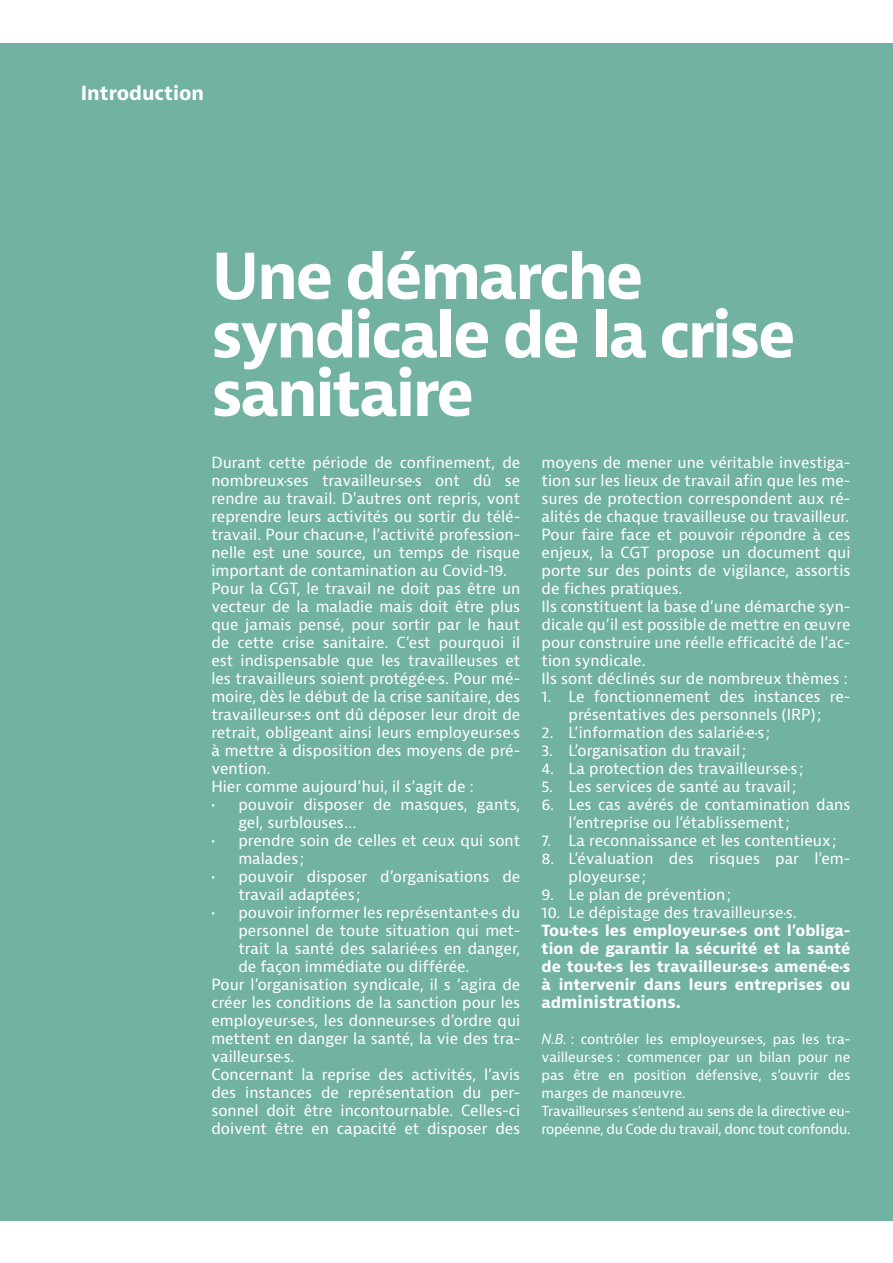
<style>
.page{position:relative;width:893px;height:1263px;background:#fff}
.page>*{position:absolute;margin:0;border:0;box-sizing:border-box;transform-origin:0 0}
.Edito_Titre{font:700 61.5px/58.5px "Bernina Sans";letter-spacing:-.04em;color:#fff}
.Edito_Rubrique{font:700 18.9px "Bernina Sans";color:#fff}
.Edito_Texte{font:700 16.5px "Bernina Sans";color:#fff}
.Edito_Texte-2{font:15px/18px "Bernina Sans";color:#fff;text-align:justify}
.Edito_Texte-3{font:700 15px/18px "Bernina Sans";color:#fff;text-align:justify}
.Edito_Texte-4{font:13.5px/18px "Bernina Sans";letter-spacing:-.02em;color:#fff;text-align:justify}
.s1{font-size:15px}
.s2{font-style:italic}
</style>
<div class="page">
<div style="left:0;top:43px;width:893px;height:1177px;background:#72b2a2"></div>
<p class="Edito_Rubrique" style="left:81px;top:81px;width:125px">Introduction</p>
<p class="Edito_Titre" style="left:211px;top:249px;width:586px">Une démarche syndicale de la crise sanitaire</p>
<p class="Edito_Texte-2" style="left:211px;top:454px;width:310px">Durant cette période de confinement, de nombreux·ses travailleur·se·s ont dû se rendre au travail. D’autres ont repris, vont reprendre leurs activités ou sortir du télé&shy;travail. Pour chacun·e, l’activité profession&shy;nelle est une source, un temps de risque important de contamination au Covid-19.</p>
<p class="Edito_Texte-2" style="left:211px;top:580px;width:310px">Pour la CGT, le travail ne doit pas être un vecteur de la maladie mais doit être plus que jamais pensé, pour sortir par le haut de cette crise sanitaire. C’est pourquoi il est indispensable que les travailleuses et les travailleurs soient protégé·e·s. Pour mé&shy;moire, dès le début de la crise sanitaire, des travailleur·se·s ont dû déposer leur droit de retrait, obligeant ainsi leurs employeur·se·s à mettre à disposition des moyens de pré&shy;vention.</p>
<p class="Edito_Texte-2" style="left:211px;top:778px;width:264px">Hier comme aujourd’hui, il s’agit de :</p>
<p class="Edito_Texte-2" style="left:238px;top:796px;width:283px;text-indent:-27px">• pouvoir disposer de masques, gants, gel, surblouses…</p>
<p class="Edito_Texte-2" style="left:238px;top:832px;width:283px;text-indent:-27px">• prendre soin de celles et ceux qui sont malades ;</p>
<p class="Edito_Texte-2" style="left:238px;top:868px;width:283px;text-indent:-27px">• pouvoir disposer d’organisations de travail adaptées ;</p>
<p class="Edito_Texte-2" style="left:238px;top:904px;width:283px;text-indent:-27px">• pouvoir informer les représentant·e·s du personnel de toute situation qui met&shy;trait la santé des salarié·e·s en danger, de façon immédiate ou différée.</p>
<p class="Edito_Texte-2" style="left:211px;top:976px;width:310px">Pour l’organisation syndicale, il s ‘agira de créer les conditions de la sanction pour les employeur·se·s, les donneur·se·s d’ordre qui mettent en danger la santé, la vie des tra&shy;vailleur·se·s.</p>
<p class="Edito_Texte-2" style="left:211px;top:1066px;width:310px">Concernant la reprise des activités, l’avis des instances de représentation du per&shy;sonnel doit être incontournable. Celles-ci doivent être en capacité et disposer des</p>
<p class="Edito_Texte-2" style="left:542px;top:454px;width:310px">moyens de mener une véritable investiga&shy;tion sur les lieux de travail afin que les me&shy;sures de protection correspondent aux ré&shy;alités de chaque travailleuse ou travailleur.</p>
<p class="Edito_Texte-2" style="left:542px;top:526px;width:310px">Pour faire face et pouvoir répondre à ces enjeux, la CGT propose un document qui porte sur des points de vigilance, assortis de fiches pratiques.</p>
<p class="Edito_Texte-2" style="left:542px;top:598px;width:310px">Ils constituent la base d’une démarche syn&shy;dicale qu’il est possible de mettre en œuvre pour construire une réelle efficacité de l’ac&shy;tion syndicale.</p>
<p class="Edito_Texte-2" style="left:542px;top:670px;width:308px">Ils sont déclinés sur de nombreux thèmes :</p>
<p class="Edito_Texte-2" style="left:542px;top:688px;width:310px;text-align:center">1. Le fonctionnement des instances re&shy;présentatives des personnels (IRP);</p>
<p class="Edito_Texte-2" style="left:542px;top:724px;width:230px">2. L’information des salarié·e·s ;</p>
<p class="Edito_Texte-2" style="left:542px;top:742px;width:206px">3. L’organisation du travail;</p>
<p class="Edito_Texte-2" style="left:542px;top:760px;width:263px">4. La protection des travailleur·se·s ;</p>
<p class="Edito_Texte-2" style="left:542px;top:778px;width:256px">5. Les services de santé au travail;</p>
<p class="Edito_Texte-2" style="left:569px;top:796px;width:283px;text-indent:-27px">6. Les cas avérés de contamination dans l’entreprise ou l’établissement ;</p>
<p class="Edito_Texte-2" style="left:542px;top:832px;width:296px">7. La reconnaissance et les contentieux;</p>
<p class="Edito_Texte-2" style="left:569px;top:850px;width:283px;text-indent:-27px">8. L’évaluation des risques par l’em&shy;ployeur·se;</p>
<p class="Edito_Texte-2" style="left:542px;top:886px;width:191px">9. Le plan de prévention;</p>
<p class="Edito_Texte-2" style="left:542px;top:904px;width:256px">10. Le dépistage des travailleur·se·s.</p>
<p class="Edito_Texte-3" style="left:542px;top:922px;width:310px">Tou·te·s les employeur·se·s ont l’obliga&shy;tion de garantir la sécurité et la santé de tou·te·s les travailleur·se·s amené·e·s à intervenir dans leurs entreprises ou</p>
<p class="Edito_Texte" style="left:542px;top:991px;width:141px"><span class="s1">ad</span>ministrations.</p>
<p class="Edito_Texte-4" style="left:542px;top:1030px;width:310px"><span class="s2">N.B.</span> : contrôler les employeur·se·s, pas les tra&shy;vailleur·se·s : commencer par un bilan pour ne pas être en position défensive, s’ouvrir des marges de manœuvre.</p>
<p class="Edito_Texte-4" style="left:542px;top:1102px;width:310px">Travailleur·se·s s’entend au sens de la directive eu&shy;ropéenne, du Code du travail, donc tout confondu.</p>
</div>
